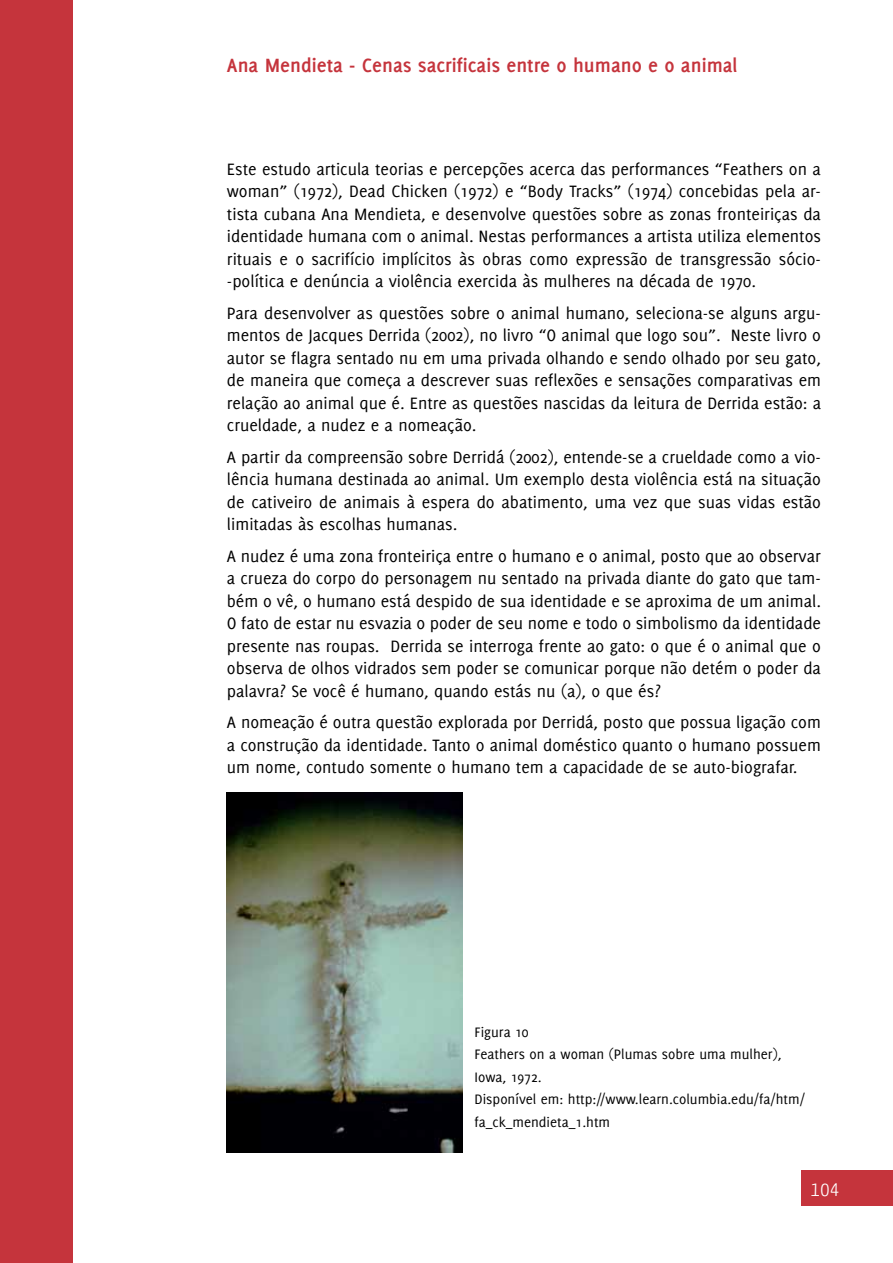
<style>
.page{position:relative;width:893px;height:1263px;background:#fff}
.page>*{position:absolute;margin:0;border:0;box-sizing:border-box;transform-origin:0 0}
.t1{font:700 21px "Delicious";color:#c5343c}
.t2{font:300 21px "Yanone Kaffeesatz";color:#fff}
.t3{font:18px/22.5px "Delicious";color:#000;text-align:justify}
.t4{font:15px/22.5px "Delicious";color:#000}
</style>
<div class="page">
<div style="left:802px;top:1170px;width:91px;height:36px;background:#c5343c"></div>
<div style="left:0;top:0;width:72px;height:1263px;background:#c5343c"></div>
<img style="left:227px;top:792px;width:235px;height:360px">
<p class="t1" style="left:227px;top:53px;width:512px">Ana Mendieta - Cenas sacrificais entre o humano e o animal</p>
<p class="t3" style="left:227px;top:157px;width:596px">Este estudo articula teorias e percepções acerca das performances “Feathers on a woman” (1972), Dead Chicken (1972) e “Body Tracks” (1974) concebidas pela ar&shy;tista cubana Ana Mendieta, e desenvolve questões sobre as zonas fronteiriças da identidade humana com o animal. Nestas performances a artista utiliza elementos rituais e o sacrifício implícitos às obras como expressão de transgressão sócio--política e denúncia a violência exercida às mulheres na década de 1970.</p>
<p class="t3" style="left:227px;top:301px;width:596px">Para desenvolver as questões sobre o animal humano, seleciona-se alguns argu&shy;mentos de Jacques Derrida (2002), no livro “O animal que logo sou”. Neste livro o autor se flagra sentado nu em uma privada olhando e sendo olhado por seu gato, de maneira que começa a descrever suas reflexões e sensações comparativas em relação ao animal que é. Entre as questões nascidas da leitura de Derrida estão: a crueldade, a nudez e a nomeação.</p>
<p class="t3" style="left:227px;top:445px;width:596px">A partir da compreensão sobre Derridá (2002), entende-se a crueldade como a vio&shy;lência humana destinada ao animal. Um exemplo desta violência está na situação de cativeiro de animais à espera do abatimento, uma vez que suas vidas estão limitadas às escolhas humanas.</p>
<p class="t3" style="left:227px;top:544px;width:596px">A nudez é uma zona fronteiriça entre o humano e o animal, posto que ao observar a crueza do corpo do personagem nu sentado na privada diante do gato que tam&shy;bém o vê, o humano está despido de sua identidade e se aproxima de um animal.<br>O fato de estar nu esvazia o poder de seu nome e todo o simbolismo da identidade presente nas roupas. Derrida se interroga frente ao gato: o que é o animal que o observa de olhos vidrados sem poder se comunicar porque não detém o poder da palavra? Se você é humano, quando estás nu (a), o que és?</p>
<p class="t3" style="left:227px;top:711px;width:595px">A nomeação é outra questão explorada por Derridá, posto que possua ligação com a construção da identidade. Tanto o animal doméstico quanto o humano possuem um nome, contudo somente o humano tem a capacidade de se auto-biografar.</p>
<p class="t4" style="left:474px;top:1020px;width:332px">Figura 10<br>Feathers on a woman (Plumas sobre uma mulher),<br>Iowa, 1972.<br>Disponível em: http://www.learn.columbia.edu/fa/htm/ fa_ck_mendieta_1.htm</p>
<p class="t2" style="left:811px;top:1175px;width:30px">104</p>
</div>
